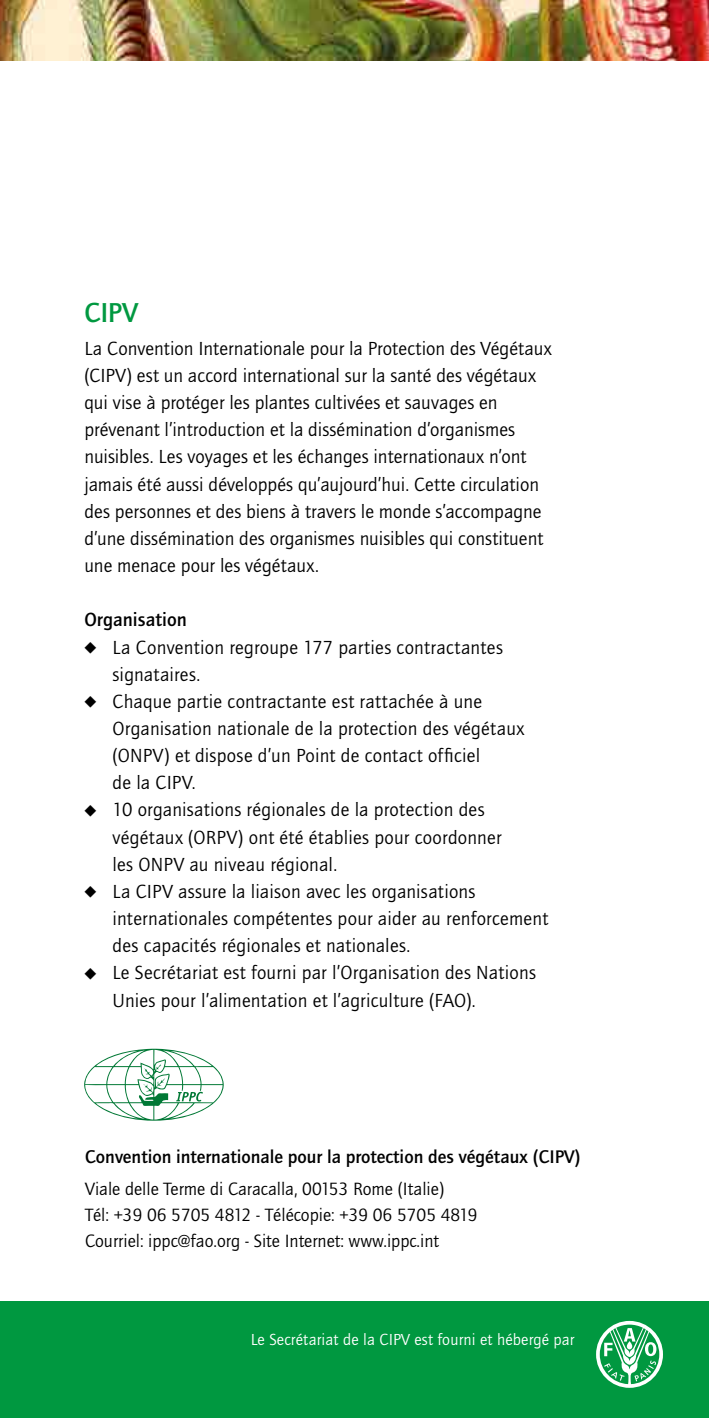
<style>
.page{position:relative;width:709px;height:1418px;background:#fff}
.page>*{position:absolute;margin:0;border:0;box-sizing:border-box;transform-origin:0 0}
.t1{font:500 28.4px "Quay Sans";color:#009840}
.t2{font:19.6px/27.2px "Quay Sans";letter-spacing:.01em;color:#000}
.t3{font:500 19.6px "Quay Sans";color:#000}
.t4{font:500 18.8px "Quay Sans";color:#000}
.t5{font:18.4px/26px "Quay Sans";color:#000}
.t6{font:16.6px "Quay Sans";letter-spacing:.01em;color:#fff}
.s1{font-family:"European Pi One";font-size:12px}
</style>
<div class="page">
<div style="left:0;top:1301px;width:709px;height:116px;background:#009840"></div>
<img style="left:0;top:0;width:709px;height:60px">
<svg style="left:596px;top:1320px;width:67px;height:67px"></svg>
<svg style="left:84px;top:1048px;width:140px;height:72px"></svg>
<h1 class="t1" style="left:84px;top:297px;width:55px">CIPV</h1>
<p class="t2" style="left:84px;top:335px;width:469px">La Convention Internationale pour la Protection des Végétaux (CIPV) est un accord international sur la santé des végétaux qui vise à protéger les plantes cultivées et sauvages en prévenant l’introduction et la dissémination d’organismes nuisibles. Les voyages et les échanges internationaux n’ont jamais été aussi développés qu’aujourd’hui. Cette circulation des personnes et des biens à travers le monde s’accompagne d’une dissémination des organismes nuisibles qui constituent une menace pour les végétaux.</p>
<p class="t3" style="left:84px;top:609px;width:104px">Organisation</p>
<p class="t2" style="left:84px;top:633px;width:420px"><span class="s1">+</span> La Convention regroupe 177 parties contractantes</p>
<p class="t2" style="left:112px;top:661px;width:89px">signataires.</p>
<p class="t2" style="left:84px;top:688px;width:399px"><span class="s1">+</span> Chaque partie contractante est rattachée à une</p>
<p class="t2" style="left:112px;top:715px;width:413px">Organisation nationale de la protection des végétaux</p>
<p class="t2" style="left:112px;top:742px;width:369px">(ONPV) et dispose d’un Point de contact officiel</p>
<p class="t2" style="left:112px;top:769px;width:85px">de la CIPV.</p>
<p class="t2" style="left:84px;top:796px;width:402px"><span class="s1">+</span> 10 organisations régionales de la protection des</p>
<p class="t2" style="left:112px;top:823px;width:390px">végétaux (ORPV) ont été établies pour coordonner</p>
<p class="t2" style="left:112px;top:851px;width:226px">les ONPV au niveau régional.</p>
<p class="t2" style="left:84px;top:878px;width:392px"><span class="s1">+</span> La CIPV assure la liaison avec les organisations</p>
<p class="t2" style="left:112px;top:905px;width:437px">internationales compétentes pour aider au renforcement</p>
<p class="t2" style="left:112px;top:932px;width:299px">des capacités régionales et nationales.</p>
<p class="t2" style="left:84px;top:959px;width:453px"><span class="s1">+</span> Le Secrétariat est fourni par l’Organisation des Nations</p>
<p class="t2" style="left:112px;top:986px;width:365px">Unies pour l’alimentation et l’agriculture (FAO).</p>
<p class="t4" style="left:85px;top:1146px;width:497px">Convention internationale pour la protection des végétaux (CIPV)</p>
<p class="t5" style="left:85px;top:1175px;width:394px">Viale delle Terme di Caracalla, 00153 Rome (Italie)<br>Tél: +39 06 5705 4812 - Télécopie: +39 06 5705 4819<br>Courriel: ippc@fao.org - Site Internet: www.ippc.int</p>
<p class="t6" style="left:251px;top:1330px;width:325px">Le Secrétariat de la CIPV est fourni et hébergé par</p>
</div>
